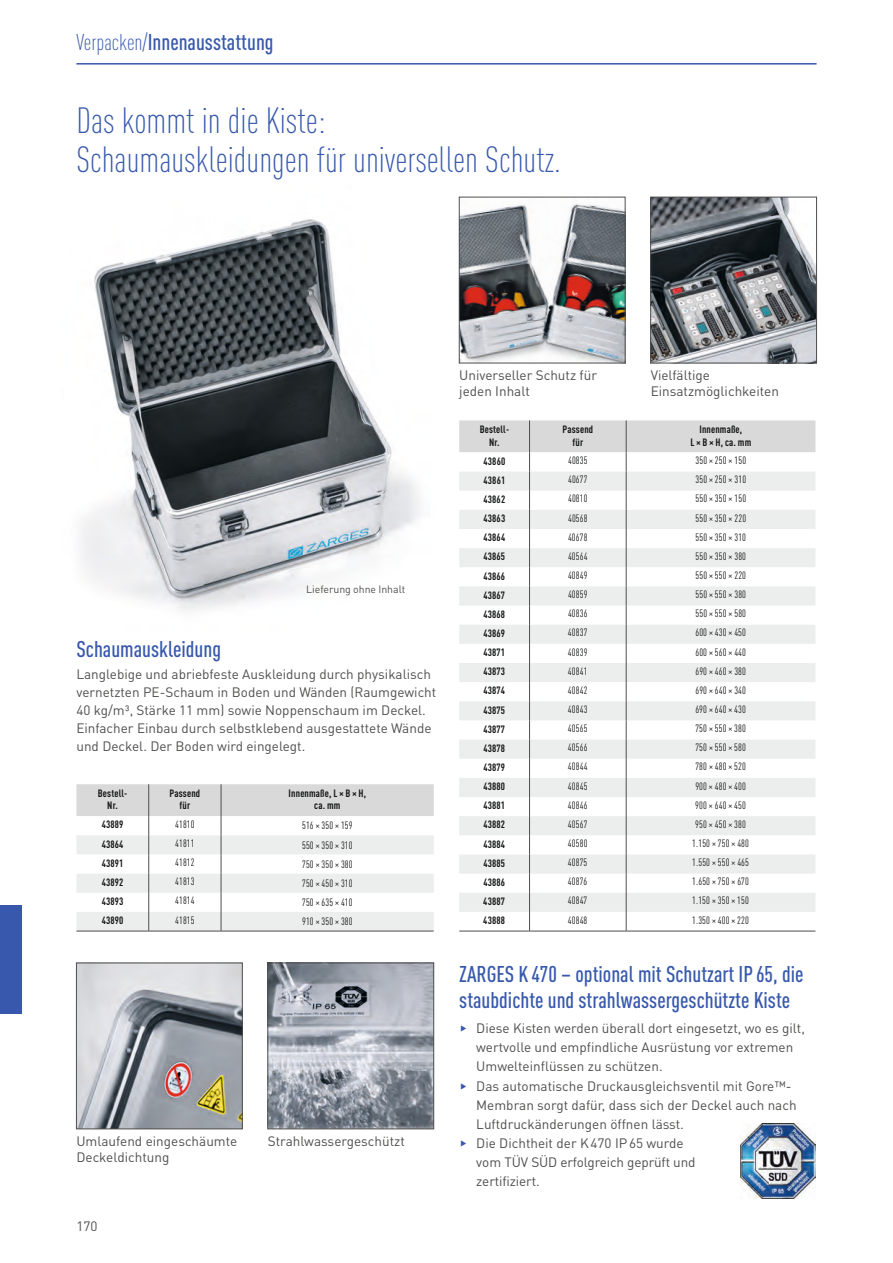
<style>
.page{position:relative;width:893px;height:1263px;background:#fff}
.page>*{position:absolute;margin:0;border:0;box-sizing:border-box;transform-origin:0 0}
.t1{font:300 condensed 36px/38.2px "DIN Pro";color:#3758ac}
.t2{font:500 condensed 22.5px/25.5px "DIN Pro";color:#3758ac}
.t3{font:13.5px/19.2px "DIN Pro";color:#4e4e4d}
.t4{font:condensed 10.5px "DIN Pro";letter-spacing:.015em;color:#151616}
.t5{font:700 condensed 10.5px/12.8px "DIN Pro";letter-spacing:.015em;color:#151616;text-align:center}
.t6{font:10.5px "DIN Pro";color:#4e4e4d}
.s1{font-weight:300}
.s2{color:#3758ac}
</style>
<div class="page">
<hr style="left:76px;top:63px;width:740px;height:2px;background:#3758ac">
<div style="left:0;top:905px;width:21px;height:108px;background:#3758ac"></div>
<img style="left:741px;top:1123px;width:75px;height:75px">
<img style="left:461px;top:204px;width:162px;height:157px">
<div style="left:459px;top:197px;width:166px;height:166px;border:1px solid #4e4e4d"></div>
<img style="left:652px;top:199px;width:163px;height:162px">
<div style="left:650px;top:197px;width:167px;height:166px;border:1px solid #4e4e4d"></div>
<img style="left:80px;top:219px;width:340px;height:392px">
<img style="left:78px;top:964px;width:162px;height:162px">
<div style="left:76px;top:962px;width:166px;height:166px;border:1px solid #4e4e4d"></div>
<img style="left:269px;top:964px;width:163px;height:162px">
<div style="left:267px;top:962px;width:167px;height:166px;border:1px solid #4e4e4d"></div>
<svg style="left:459px;top:420px;width:356px;height:510px"></svg>
<hr style="left:459px;top:930px;width:70px;height:1px;background:#4e4e4d">
<hr style="left:529px;top:930px;width:97px;height:1px;background:#4e4e4d">
<hr style="left:626px;top:930px;width:189px;height:1px;background:#4e4e4d">
<hr style="left:76px;top:930px;width:73px;height:1px;background:#4e4e4d">
<hr style="left:149px;top:930px;width:72px;height:1px;background:#4e4e4d">
<hr style="left:221px;top:930px;width:213px;height:1px;background:#4e4e4d">
<svg style="left:76px;top:784px;width:358px;height:146px"></svg>
<h2 class="t2" style="left:76px;top:28px;width:199px"><span class="s1">Verpacken/</span>Innenausstattung</h2>
<h1 class="t1" style="left:76px;top:99px;width:486px">Das kommt in die Kiste:<br>Schaumauskleidungen für universellen Schutz.</h1>
<p class="t3" style="left:459px;top:366px;width:139px;line-height:16.2px">Universeller Schutz für jeden Inhalt</p>
<p class="t3" style="left:650px;top:366px;width:130px;line-height:16.2px">Vielfältige<br>Einsatzmöglichkeiten</p>
<p class="t6" style="left:306px;top:581px;width:101px">Lieferung ohne Inhalt</p>
<h2 class="t2" style="left:76px;top:634px;width:146px">Schaumauskleidung</h2>
<p class="t3" style="left:76px;top:664px;width:361px;line-height:18px">Langlebige und abriebfeste Auskleidung durch physikalisch vernetzten PE-Schaum in Boden und Wänden (Raumgewicht 40 kg/m³, Stärke 11 mm) sowie Noppenschaum im Deckel.<br>Einfacher Einbau durch selbstklebend ausgestattete Wände und Deckel. Der Boden wird eingelegt.</p>
<p class="t5" style="left:98px;top:786px;width:31px">Bestell-<br>Nr.</p>
<p class="t5" style="left:170px;top:786px;width:32px">Passend für</p>
<p class="t5" style="left:289px;top:786px;width:79px">Innenmaße, L × B × H, ca. mm</p>
<p class="t5" style="left:102px;top:818px;width:23px">43889</p>
<p class="t4" style="left:175px;top:816px;width:21px">41810</p>
<p class="t4" style="left:302px;top:818px;width:52px">516 × 350 × 159</p>
<p class="t5" style="left:102px;top:837px;width:23px">43864</p>
<p class="t4" style="left:175px;top:835px;width:21px">41811</p>
<p class="t4" style="left:302px;top:837px;width:52px">550 × 350 × 310</p>
<p class="t5" style="left:102px;top:856px;width:23px">43891</p>
<p class="t4" style="left:175px;top:854px;width:21px">41812</p>
<p class="t4" style="left:302px;top:856px;width:52px">750 × 350 × 380</p>
<p class="t5" style="left:102px;top:875px;width:23px">43892</p>
<p class="t4" style="left:175px;top:873px;width:21px">41813</p>
<p class="t4" style="left:302px;top:875px;width:52px">750 × 450 × 310</p>
<p class="t5" style="left:102px;top:894px;width:23px">43893</p>
<p class="t4" style="left:175px;top:893px;width:21px">41814</p>
<p class="t4" style="left:302px;top:894px;width:52px">750 × 635 × 410</p>
<p class="t5" style="left:102px;top:913px;width:23px">43890</p>
<p class="t4" style="left:175px;top:912px;width:21px">41815</p>
<p class="t4" style="left:302px;top:913px;width:52px">910 × 350 × 380</p>
<p class="t3" style="left:76px;top:1131px;width:162px;line-height:16.2px">Umlaufend eingeschäumte<br>Deckeldichtung</p>
<p class="t3" style="left:76px;top:1215px;width:23px">170</p>
<p class="t3" style="left:268px;top:1130px;width:138px">Strahlwassergeschützt</p>
<p class="t5" style="left:479px;top:422px;width:31px">Bestell-<br>Nr.</p>
<p class="t5" style="left:562px;top:422px;width:32px">Passend für</p>
<p class="t5" style="left:690px;top:422px;width:62px">Innenmaße,<br>L×B×H, ca. mm</p>
<p class="t5" style="left:483px;top:454px;width:23px">43860</p>
<p class="t4" style="left:568px;top:453px;width:21px">40835</p>
<p class="t4" style="left:695px;top:453px;width:52px">350 × 250 × 150</p>
<p class="t5" style="left:483px;top:473px;width:23px">43861</p>
<p class="t4" style="left:568px;top:472px;width:21px">40677</p>
<p class="t4" style="left:695px;top:472px;width:52px">350 × 250 × 310</p>
<p class="t5" style="left:483px;top:492px;width:23px">43862</p>
<p class="t4" style="left:568px;top:491px;width:21px">40810</p>
<p class="t4" style="left:695px;top:491px;width:52px">550 × 350 × 150</p>
<p class="t5" style="left:483px;top:511px;width:23px">43863</p>
<p class="t4" style="left:568px;top:510px;width:21px">40568</p>
<p class="t4" style="left:695px;top:510px;width:52px">550 × 350 × 220</p>
<p class="t5" style="left:483px;top:531px;width:23px">43864</p>
<p class="t4" style="left:568px;top:529px;width:21px">40678</p>
<p class="t4" style="left:695px;top:529px;width:52px">550 × 350 × 310</p>
<p class="t5" style="left:483px;top:550px;width:23px">43865</p>
<p class="t4" style="left:568px;top:548px;width:21px">40564</p>
<p class="t4" style="left:695px;top:548px;width:52px">550 × 350 × 380</p>
<p class="t5" style="left:483px;top:569px;width:23px">43866</p>
<p class="t4" style="left:568px;top:567px;width:21px">40849</p>
<p class="t4" style="left:695px;top:567px;width:52px">550 × 550 × 220</p>
<p class="t5" style="left:483px;top:588px;width:23px">43867</p>
<p class="t4" style="left:568px;top:586px;width:21px">40859</p>
<p class="t4" style="left:695px;top:586px;width:52px">550 × 550 × 380</p>
<p class="t5" style="left:483px;top:607px;width:23px">43868</p>
<p class="t4" style="left:568px;top:606px;width:21px">40836</p>
<p class="t4" style="left:695px;top:606px;width:52px">550 × 550 × 580</p>
<p class="t5" style="left:483px;top:626px;width:23px">43869</p>
<p class="t4" style="left:568px;top:625px;width:21px">40837</p>
<p class="t4" style="left:695px;top:625px;width:52px">600 × 430 × 450</p>
<p class="t5" style="left:483px;top:645px;width:23px">43871</p>
<p class="t4" style="left:568px;top:644px;width:21px">40839</p>
<p class="t4" style="left:695px;top:644px;width:52px">600 × 560 × 440</p>
<p class="t5" style="left:483px;top:665px;width:23px">43873</p>
<p class="t4" style="left:568px;top:663px;width:21px">40841</p>
<p class="t4" style="left:695px;top:663px;width:52px">690 × 460 × 380</p>
<p class="t5" style="left:483px;top:684px;width:23px">43874</p>
<p class="t4" style="left:568px;top:682px;width:21px">40842</p>
<p class="t4" style="left:695px;top:682px;width:52px">690 × 640 × 340</p>
<p class="t5" style="left:483px;top:703px;width:23px">43875</p>
<p class="t4" style="left:568px;top:701px;width:21px">40843</p>
<p class="t4" style="left:695px;top:701px;width:52px">690 × 640 × 430</p>
<p class="t5" style="left:483px;top:722px;width:23px">43877</p>
<p class="t4" style="left:568px;top:720px;width:21px">40565</p>
<p class="t4" style="left:695px;top:720px;width:52px">750 × 550 × 380</p>
<p class="t5" style="left:483px;top:741px;width:23px">43878</p>
<p class="t4" style="left:568px;top:739px;width:21px">40566</p>
<p class="t4" style="left:695px;top:739px;width:52px">750 × 550 × 580</p>
<p class="t5" style="left:483px;top:760px;width:23px">43879</p>
<p class="t4" style="left:568px;top:759px;width:21px">40844</p>
<p class="t4" style="left:695px;top:759px;width:52px">780 × 480 × 520</p>
<p class="t5" style="left:483px;top:779px;width:23px">43880</p>
<p class="t4" style="left:568px;top:778px;width:21px">40845</p>
<p class="t4" style="left:695px;top:778px;width:52px">900 × 480 × 400</p>
<p class="t5" style="left:483px;top:798px;width:23px">43881</p>
<p class="t4" style="left:568px;top:797px;width:21px">40846</p>
<p class="t4" style="left:695px;top:797px;width:52px">900 × 640 × 450</p>
<p class="t5" style="left:483px;top:818px;width:23px">43882</p>
<p class="t4" style="left:568px;top:816px;width:21px">40567</p>
<p class="t4" style="left:695px;top:816px;width:52px">950 × 450 × 380</p>
<p class="t5" style="left:483px;top:837px;width:23px">43884</p>
<p class="t4" style="left:568px;top:835px;width:21px">40580</p>
<p class="t4" style="left:692px;top:835px;width:58px">1.150 × 750 × 480</p>
<p class="t5" style="left:483px;top:856px;width:23px">43885</p>
<p class="t4" style="left:568px;top:854px;width:21px">40875</p>
<p class="t4" style="left:692px;top:854px;width:58px">1.550 × 550 × 465</p>
<p class="t5" style="left:483px;top:875px;width:23px">43886</p>
<p class="t4" style="left:568px;top:873px;width:21px">40876</p>
<p class="t4" style="left:692px;top:873px;width:58px">1.650 × 750 × 670</p>
<p class="t5" style="left:483px;top:894px;width:23px">43887</p>
<p class="t4" style="left:568px;top:893px;width:21px">40847</p>
<p class="t4" style="left:692px;top:893px;width:58px">1.150 × 350 × 150</p>
<p class="t5" style="left:483px;top:913px;width:23px">43888</p>
<p class="t4" style="left:568px;top:912px;width:21px">40848</p>
<p class="t4" style="left:692px;top:912px;width:58px">1.350 × 400 × 220</p>
<h2 class="t2" style="left:459px;top:959px;width:346px">ZARGES K 470 – optional mit Schutzart IP 65, die staubdichte und strahlwassergeschützte Kiste</h2>
<p class="t3" style="left:476px;top:1017px;width:330px;text-indent:-17px"><span class="s2">◆</span> Diese Kisten werden überall dort eingesetzt, wo es gilt, wertvolle und empfindliche Ausrüstung vor extremen<br>Umwelteinflüssen zu schützen.</p>
<p class="t3" style="left:476px;top:1075px;width:322px;text-indent:-17px"><span class="s2">◆</span> Das automatische Druckausgleichsventil mit Gore™-<br>Membran sorgt dafür, dass sich der Deckel auch nach<br>Luftdruckänderungen öffnen lässt.</p>
<p class="t3" style="left:476px;top:1132px;width:221px;text-indent:-17px"><span class="s2">◆</span> Die Dichtheit der K470 IP65 wurde vom TÜV SÜD erfolgreich geprüft und zertifiziert.</p>
</div>
